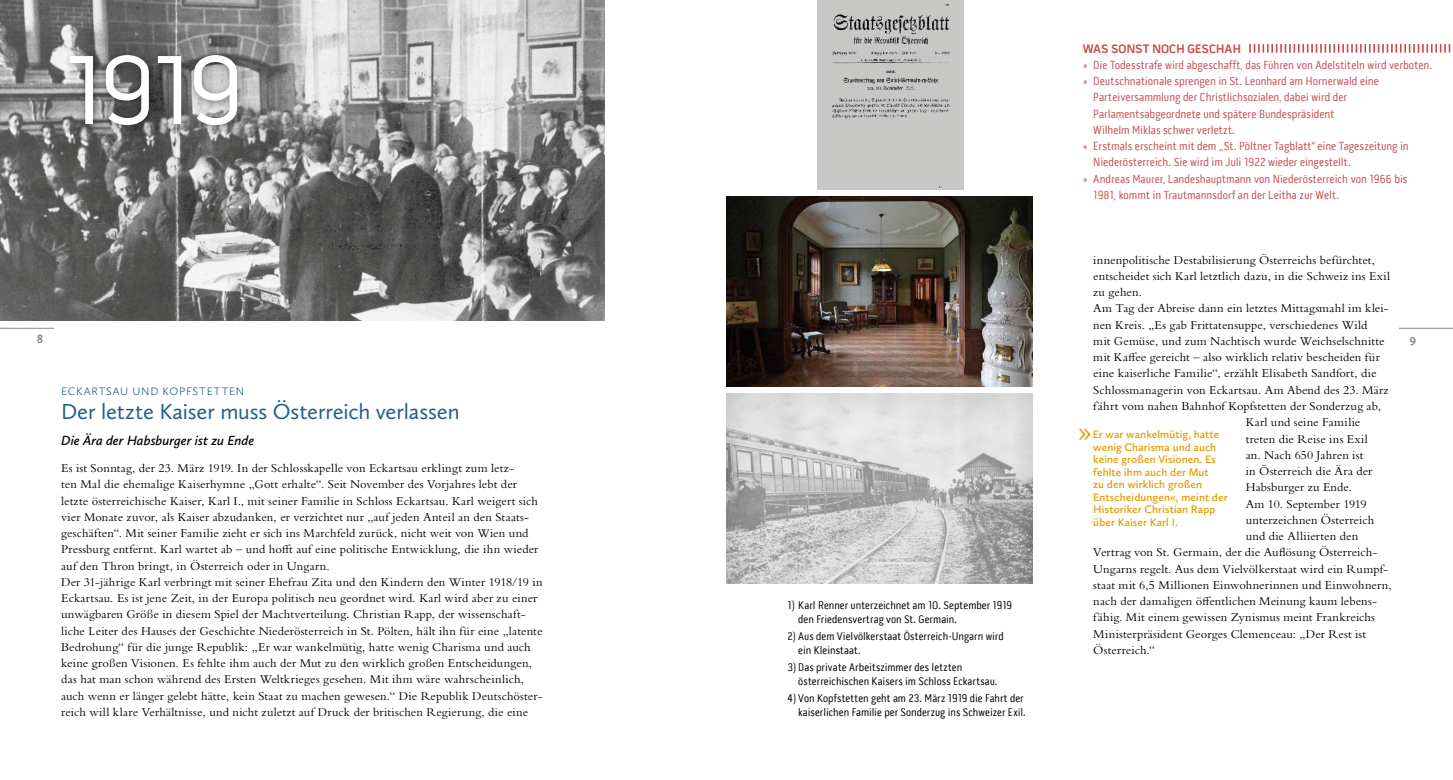
<style>
.page{position:relative;width:1453px;height:780px;background:#fff}
.page>*{position:absolute;margin:0;border:0;box-sizing:border-box;transform-origin:0 0}
.t1{font:100px "Pill Gothic 600 mg";color:#fff}
.t2{font:300 26.62px "Calluna Sans";color:#e49b00}
.t3{font:22.5px "Calluna Sans";letter-spacing:-.005em;color:#24608b}
.t4{font:italic 600 13.75px "Calluna Sans";color:#000}
.t5{font:12.5px/16.2px "Bembo Std";letter-spacing:.01em;color:#000}
.t6{font:700 12.5px "Pill Gothic 600 mg";letter-spacing:.005em;color:#c44e50}
.t7{font:700 12.5px "Calluna Sans";color:#878787}
.t8{font:11.88px/16.2px "Pill Gothic 300 mg";letter-spacing:.005em;color:#c44e50}
.t9{font:11.25px/13.8px "Pill Gothic 300 mg";letter-spacing:.005em;color:#000}
.t10{font:600 11.25px/12.5px "Calluna Sans";letter-spacing:.01em;color:#e49b00}
.t11{font:300 11.25px "Calluna Sans";letter-spacing:.07em;color:#24608b}
</style>
<div class="page">
<img style="left:0;top:0;width:604px;height:321px">
<img style="left:818px;top:0;width:146px;height:190px">
<img style="left:726px;top:393px;width:306px;height:190px">
<img style="left:726px;top:197px;width:306px;height:189px">
<svg style="left:1249px;top:44px;width:202px;height:9px"></svg>
<div style="left:64px;top:49px;width:182px;height:85px;background:#000;opacity:.4"></div>
<hr style="left:0;top:328px;width:54px;height:1px;background:#878787">
<hr style="left:1399px;top:328px;width:54px;height:1px;background:#878787">
<h1 class="t1" style="left:63px;top:31px;width:183px">1919</h1>
<p class="t6" style="left:1082px;top:41px;width:160px">WAS SONST NOCH GESCHAH</p>
<p class="t8" style="left:1082px;top:57px;width:351px">→ Die Todesstrafe wird abgeschafft, das Führen von Adelstiteln wird verboten.</p>
<p class="t8" style="left:1093px;top:73px;width:287px;text-indent:-11px">→ Deutschnationale sprengen in St. Leonhard am Hornerwald eine Parteiversammlung der Christlichsozialen, dabei wird der Parlamentsabgeordnete und spätere Bundespräsident<br>Wilhelm Miklas schwer verletzt.</p>
<p class="t8" style="left:1093px;top:138px;width:317px;text-indent:-11px">→ Erstmals erscheint mit dem „St. Pöltner Tagblatt“ eine Tageszeitung in<br>Niederösterreich. Sie wird im Juli 1922 wieder eingestellt.</p>
<p class="t8" style="left:1093px;top:171px;width:316px;text-indent:-11px">→ Andreas Maurer, Landeshauptmann von Niederösterreich von 1966 bis<br>1981, kommt in Trautmannsdorf an der Leitha zur Welt.</p>
<p class="t5" style="left:1093px;top:251px;width:283px">innenpolitische Destabilisierung Österreichs befürchtet,</p>
<p class="t5" style="left:1093px;top:267px;width:298px">entscheidet sich Karl letztlich dazu, in die Schweiz ins Exil</p>
<p class="t5" style="left:1093px;top:284px;width:50px">zu gehen.</p>
<p class="t5" style="left:1093px;top:300px;width:297px">Am Tag der Abreise dann ein letztes Mittagsmahl im klei-</p>
<p class="t5" style="left:1093px;top:316px;width:275px">nen Kreis. „Es gab Frittatensuppe, verschiedenes Wild</p>
<p class="t5" style="left:1093px;top:332px;width:293px">mit Gemüse, und zum Nachtisch wurde Weichselschnitte</p>
<p class="t5" style="left:1093px;top:349px;width:288px">mit Kaffee gereicht – also wirklich relativ bescheiden für</p>
<p class="t5" style="left:1093px;top:365px;width:285px">eine kaiserliche Familie“, erzählt Elisabeth Sandfort, die</p>
<p class="t5" style="left:1093px;top:381px;width:297px">Schlossmanagerin von Eckartsau. Am Abend des 23. März</p>
<p class="t5" style="left:1093px;top:397px;width:289px">fährt vom nahen Bahnhof Kopfstetten der Sonderzug ab,</p>
<p class="t5" style="left:1245px;top:414px;width:116px">Karl und seine Familie</p>
<p class="t5" style="left:1245px;top:430px;width:124px">treten die Reise ins Exil</p>
<p class="t5" style="left:1245px;top:446px;width:119px">an. Nach 650 Jahren ist</p>
<p class="t5" style="left:1245px;top:462px;width:128px">in Österreich die Ära der</p>
<p class="t5" style="left:1245px;top:479px;width:108px">Habsburger zu Ende.</p>
<p class="t5" style="left:1245px;top:495px;width:122px">Am 10. September 1919</p>
<p class="t5" style="left:1245px;top:511px;width:130px">unterzeichnen Österreich</p>
<p class="t5" style="left:1245px;top:527px;width:114px">und die Alliierten den</p>
<p class="t5" style="left:1093px;top:544px;width:285px">Vertrag von St. Germain, der die Auflösung Österreich-</p>
<p class="t5" style="left:1093px;top:560px;width:295px">Ungarns regelt. Aus dem Vielvölkerstaat wird ein Rumpf-</p>
<p class="t5" style="left:1093px;top:576px;width:300px">staat mit 6,5 Millionen Einwohnerinnen und Einwohnern,</p>
<p class="t5" style="left:1093px;top:592px;width:285px">nach der damaligen öffentlichen Meinung kaum lebens-</p>
<p class="t5" style="left:1093px;top:609px;width:283px">fähig. Mit einem gewissen Zynismus meint Frankreichs</p>
<p class="t5" style="left:1093px;top:625px;width:274px">Ministerpräsident Georges Clemenceau: „Der Rest ist</p>
<p class="t5" style="left:1093px;top:641px;width:63px">Österreich.“</p>
<p class="t7" style="left:37px;top:331px;width:8px">8</p>
<p class="t7" style="left:1409px;top:331px;width:8px">9</p>
<p class="t11" style="left:61px;top:384px;width:185px">ECKARTSAU UND KOPFSTETTEN</p>
<h3 class="t3" style="left:61px;top:398px;width:400px">Der letzte Kaiser muss Österreich verlassen</h3>
<p class="t4" style="left:61px;top:432px;width:195px">Die Ära der Habsburger ist zu Ende</p>
<p class="t5" style="left:61px;top:459px;width:483px">Es ist Sonntag, der 23. März 1919. In der Schlosskapelle von Eckartsau erklingt zum letz-<br>ten Mal die ehemalige Kaiserhymne „Gott erhalte“. Seit November des Vorjahres lebt der letzte österreichische Kaiser, Karl I., mit seiner Familie in Schloss Eckartsau. Karl weigert sich vier Monate zuvor, als Kaiser abzudanken, er verzichtet nur „auf jeden Anteil an den Staats&shy;geschäften“. Mit seiner Familie zieht er sich ins Marchfeld zurück, nicht weit von Wien und Pressburg entfernt. Karl wartet ab – und hofft auf eine politische Entwicklung, die ihn wieder auf den Thron bringt, in Österreich oder in Ungarn.<br>Der 31-jährige Karl verbringt mit seiner Ehefrau Zita und den Kindern den Winter 1918/19 in Eckartsau. Es ist jene Zeit, in der Europa politisch neu geordnet wird. Karl wird aber zu einer unwägbaren Größe in diesem Spiel der Machtverteilung. Christian Rapp, der wissenschaft&shy;liche Leiter des Hauses der Geschichte Niederösterreich in St. Pölten, hält ihn für eine „latente Bedrohung“ für die junge Republik: „Er war wankelmütig, hatte wenig Charisma und auch keine großen Visionen. Es fehlte ihm auch der Mut zu den wirklich großen Entscheidungen, das hat man schon während des Ersten Weltkrieges gesehen. Mit ihm wäre wahrscheinlich, auch wenn er länger gelebt hätte, kein Staat zu machen gewesen.“ Die Republik Deutschöster&shy;reich will klare Verhältnisse, und nicht zuletzt auf Druck der britischen Regierung, die eine</p>
<h2 class="t2" style="left:1078px;top:415px;width:15px">»</h2>
<p class="t10" style="left:1093px;top:428px;width:136px">Er war wankelmütig, hatte wenig Charisma und auch keine großen Visionen. Es fehlte ihm auch der Mut<br>zu den wirklich großen<br>Entscheidungen«, meint der<br>Historiker Christian Rapp über Kaiser Karl I.</p>
<p class="t9" style="left:798px;top:598px;width:215px;text-indent:-11px">1) Karl Renner unterzeichnet am 10. September 1919 den Friedensvertrag von St. Germain.</p>
<p class="t9" style="left:798px;top:629px;width:207px;text-indent:-11px">2) Aus dem Vielvölkerstaat Österreich-Ungarn wird ein Kleinstaat.</p>
<p class="t9" style="left:798px;top:660px;width:201px;text-indent:-11px">3) Das private Arbeitszimmer des letzten österreichischen Kaisers im Schloss Eckartsau.</p>
<p class="t9" style="left:788px;top:691px;width:239px;text-align:right">4) Von Kopfstetten geht am 23. März 1919 die Fahrt der kaiserlichen Familie per Sonderzug ins Schweizer Exil.</p>
</div>
